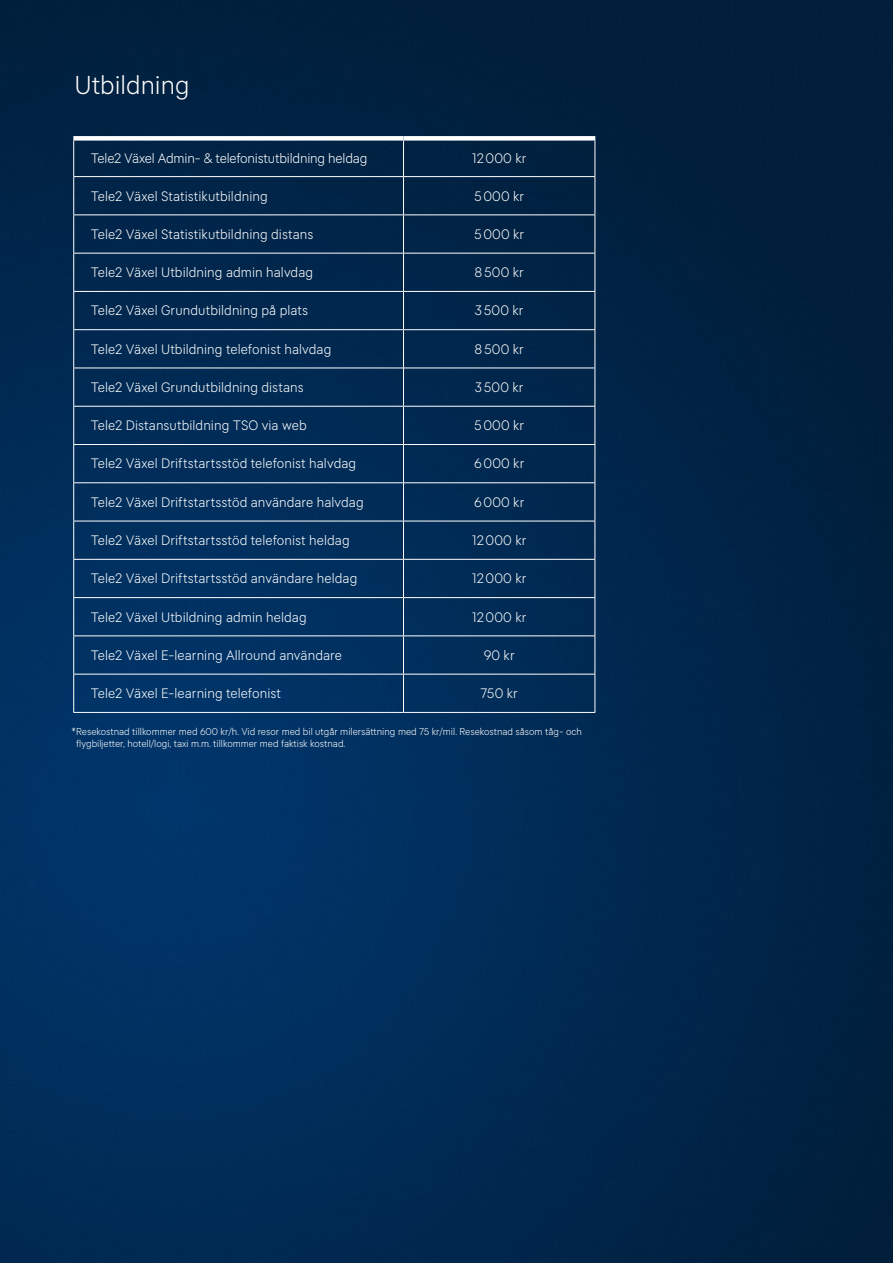
<style>
.page{position:relative;width:893px;height:1263px;background:#fff}
.page>*{position:absolute;margin:0;border:0;box-sizing:border-box;transform-origin:0 0}
.t1{font:300 25.5px "Tele 2 Sans Print";color:#fff}
.Tabell_Pris{font:300 13.5px "Tele 2 Sans Print";letter-spacing:.005em;color:#fff}
.Tabell_Pris-2{font:300 13.5px "Tele 2 Sans Print";letter-spacing:-.015em;color:#fff}
.t2{font:300 9.75px/11.7px "Tele 2 Sans Print";color:#fff}
</style>
<div class="page">
<img style="left:0;top:0;width:893px;height:1263px">
<hr style="left:73px;top:141px;width:1px;height:35px;background:#fff">
<hr style="left:403px;top:141px;width:1px;height:35px;background:#fff">
<hr style="left:595px;top:141px;width:1px;height:35px;background:#fff">
<hr style="left:73px;top:176px;width:330px;height:1px;background:#fff">
<hr style="left:73px;top:177px;width:1px;height:37px;background:#fff">
<hr style="left:403px;top:176px;width:192px;height:1px;background:#fff">
<hr style="left:403px;top:177px;width:1px;height:37px;background:#fff">
<hr style="left:595px;top:177px;width:1px;height:37px;background:#fff">
<hr style="left:73px;top:214px;width:330px;height:1px;background:#fff">
<hr style="left:73px;top:215px;width:1px;height:38px;background:#fff">
<hr style="left:403px;top:214px;width:192px;height:1px;background:#fff">
<hr style="left:403px;top:215px;width:1px;height:38px;background:#fff">
<hr style="left:595px;top:215px;width:1px;height:38px;background:#fff">
<hr style="left:73px;top:253px;width:330px;height:1px;background:#fff">
<hr style="left:73px;top:253px;width:1px;height:38px;background:#fff">
<hr style="left:403px;top:253px;width:192px;height:1px;background:#fff">
<hr style="left:403px;top:253px;width:1px;height:38px;background:#fff">
<hr style="left:595px;top:253px;width:1px;height:38px;background:#fff">
<hr style="left:73px;top:291px;width:330px;height:1px;background:#fff">
<hr style="left:73px;top:292px;width:1px;height:37px;background:#fff">
<hr style="left:403px;top:291px;width:192px;height:1px;background:#fff">
<hr style="left:403px;top:292px;width:1px;height:37px;background:#fff">
<hr style="left:595px;top:292px;width:1px;height:37px;background:#fff">
<hr style="left:73px;top:329px;width:330px;height:1px;background:#fff">
<hr style="left:73px;top:330px;width:1px;height:38px;background:#fff">
<hr style="left:403px;top:329px;width:192px;height:1px;background:#fff">
<hr style="left:403px;top:330px;width:1px;height:38px;background:#fff">
<hr style="left:595px;top:330px;width:1px;height:38px;background:#fff">
<hr style="left:73px;top:368px;width:330px;height:1px;background:#fff">
<hr style="left:73px;top:368px;width:1px;height:38px;background:#fff">
<hr style="left:403px;top:368px;width:192px;height:1px;background:#fff">
<hr style="left:403px;top:368px;width:1px;height:38px;background:#fff">
<hr style="left:595px;top:368px;width:1px;height:38px;background:#fff">
<hr style="left:73px;top:406px;width:330px;height:1px;background:#fff">
<hr style="left:73px;top:407px;width:1px;height:37px;background:#fff">
<hr style="left:403px;top:406px;width:192px;height:1px;background:#fff">
<hr style="left:403px;top:407px;width:1px;height:37px;background:#fff">
<hr style="left:595px;top:407px;width:1px;height:37px;background:#fff">
<hr style="left:73px;top:444px;width:330px;height:1px;background:#fff">
<hr style="left:73px;top:445px;width:1px;height:37px;background:#fff">
<hr style="left:403px;top:444px;width:192px;height:1px;background:#fff">
<hr style="left:403px;top:445px;width:1px;height:37px;background:#fff">
<hr style="left:595px;top:445px;width:1px;height:37px;background:#fff">
<hr style="left:73px;top:482px;width:330px;height:1px;background:#fff">
<hr style="left:73px;top:483px;width:1px;height:38px;background:#fff">
<hr style="left:403px;top:482px;width:192px;height:1px;background:#fff">
<hr style="left:403px;top:483px;width:1px;height:38px;background:#fff">
<hr style="left:595px;top:483px;width:1px;height:38px;background:#fff">
<hr style="left:73px;top:521px;width:330px;height:1px;background:#fff">
<hr style="left:73px;top:521px;width:1px;height:38px;background:#fff">
<hr style="left:403px;top:521px;width:192px;height:1px;background:#fff">
<hr style="left:403px;top:521px;width:1px;height:38px;background:#fff">
<hr style="left:595px;top:521px;width:1px;height:38px;background:#fff">
<hr style="left:73px;top:559px;width:330px;height:1px;background:#fff">
<hr style="left:73px;top:560px;width:1px;height:37px;background:#fff">
<hr style="left:403px;top:559px;width:192px;height:1px;background:#fff">
<hr style="left:403px;top:560px;width:1px;height:37px;background:#fff">
<hr style="left:595px;top:560px;width:1px;height:37px;background:#fff">
<hr style="left:73px;top:597px;width:330px;height:1px;background:#fff">
<hr style="left:73px;top:598px;width:1px;height:37px;background:#fff">
<hr style="left:403px;top:597px;width:192px;height:1px;background:#fff">
<hr style="left:403px;top:598px;width:1px;height:37px;background:#fff">
<hr style="left:595px;top:598px;width:1px;height:37px;background:#fff">
<hr style="left:73px;top:635px;width:330px;height:1px;background:#fff">
<hr style="left:73px;top:636px;width:1px;height:38px;background:#fff">
<hr style="left:403px;top:635px;width:192px;height:1px;background:#fff">
<hr style="left:403px;top:636px;width:1px;height:38px;background:#fff">
<hr style="left:595px;top:636px;width:1px;height:38px;background:#fff">
<hr style="left:73px;top:674px;width:330px;height:1px;background:#fff">
<hr style="left:73px;top:674px;width:1px;height:38px;background:#fff">
<hr style="left:403px;top:674px;width:192px;height:1px;background:#fff">
<hr style="left:403px;top:674px;width:1px;height:38px;background:#fff">
<hr style="left:595px;top:674px;width:1px;height:38px;background:#fff">
<hr style="left:73px;top:712px;width:330px;height:1px;background:#fff">
<hr style="left:403px;top:712px;width:192px;height:1px;background:#fff">
<div style="left:73px;top:136px;width:330px;height:5px;background:#fff"></div>
<div style="left:403px;top:136px;width:192px;height:5px;background:#fff"></div>
<p class="t1" style="left:74px;top:70px;width:117px">Utbildning</p>
<p class="Tabell_Pris-2" style="left:91px;top:150px;width:278px">Tele2 Växel Admin- &amp; telefonistutbildning heldag</p>
<p class="Tabell_Pris" style="left:472px;top:150px;width:56px">12000 kr</p>
<p class="Tabell_Pris" style="left:91px;top:188px;width:179px">Tele2 Växel Statistikutbildning</p>
<p class="Tabell_Pris" style="left:474px;top:188px;width:52px">5000 kr</p>
<p class="Tabell_Pris" style="left:91px;top:226px;width:224px">Tele2 Växel Statistikutbildning distans</p>
<p class="Tabell_Pris" style="left:474px;top:226px;width:52px">5000 kr</p>
<p class="Tabell_Pris" style="left:91px;top:264px;width:224px">Tele2 Växel Utbildning admin halvdag</p>
<p class="Tabell_Pris" style="left:475px;top:264px;width:51px">8500 kr</p>
<p class="Tabell_Pris" style="left:91px;top:303px;width:219px">Tele2 Växel Grundutbildning på plats</p>
<p class="Tabell_Pris" style="left:475px;top:303px;width:50px">3500 kr</p>
<p class="Tabell_Pris" style="left:91px;top:341px;width:242px">Tele2 Växel Utbildning telefonist halvdag</p>
<p class="Tabell_Pris" style="left:475px;top:341px;width:51px">8500 kr</p>
<p class="Tabell_Pris" style="left:91px;top:379px;width:214px">Tele2 Växel Grundutbildning distans</p>
<p class="Tabell_Pris" style="left:475px;top:379px;width:50px">3500 kr</p>
<p class="Tabell_Pris" style="left:91px;top:417px;width:217px">Tele2 Distansutbildning TSO via web</p>
<p class="Tabell_Pris" style="left:474px;top:417px;width:52px">5000 kr</p>
<p class="Tabell_Pris" style="left:91px;top:456px;width:267px">Tele2 Växel Driftstartsstöd telefonist halvdag</p>
<p class="Tabell_Pris" style="left:474px;top:456px;width:52px">6000 kr</p>
<p class="Tabell_Pris" style="left:91px;top:494px;width:275px">Tele2 Växel Driftstartsstöd användare halvdag</p>
<p class="Tabell_Pris" style="left:474px;top:494px;width:52px">6000 kr</p>
<p class="Tabell_Pris" style="left:91px;top:532px;width:261px">Tele2 Växel Driftstartsstöd telefonist heldag</p>
<p class="Tabell_Pris" style="left:472px;top:532px;width:56px">12000 kr</p>
<p class="Tabell_Pris" style="left:91px;top:570px;width:268px">Tele2 Växel Driftstartsstöd användare heldag</p>
<p class="Tabell_Pris" style="left:472px;top:570px;width:56px">12000 kr</p>
<p class="Tabell_Pris" style="left:91px;top:609px;width:217px">Tele2 Växel Utbildning admin heldag</p>
<p class="Tabell_Pris" style="left:472px;top:609px;width:56px">12000 kr</p>
<p class="Tabell_Pris" style="left:91px;top:647px;width:253px">Tele2 Växel E-learning Allround användare</p>
<p class="Tabell_Pris" style="left:484px;top:647px;width:33px">90 kr</p>
<p class="Tabell_Pris" style="left:91px;top:685px;width:192px">Tele2 Växel E-learning telefonist</p>
<p class="Tabell_Pris" style="left:481px;top:685px;width:39px">750 kr</p>
<p class="t2" style="left:76px;top:726px;width:507px;text-indent:-5px">*Resekostnad tillkommer med 600 kr/h. Vid resor med bil utgår milersättning med 75 kr/mil. Resekostnad såsom tåg- och flygbiljetter, hotell/logi, taxi m.m. tillkommer med faktisk kostnad.</p>
</div>
